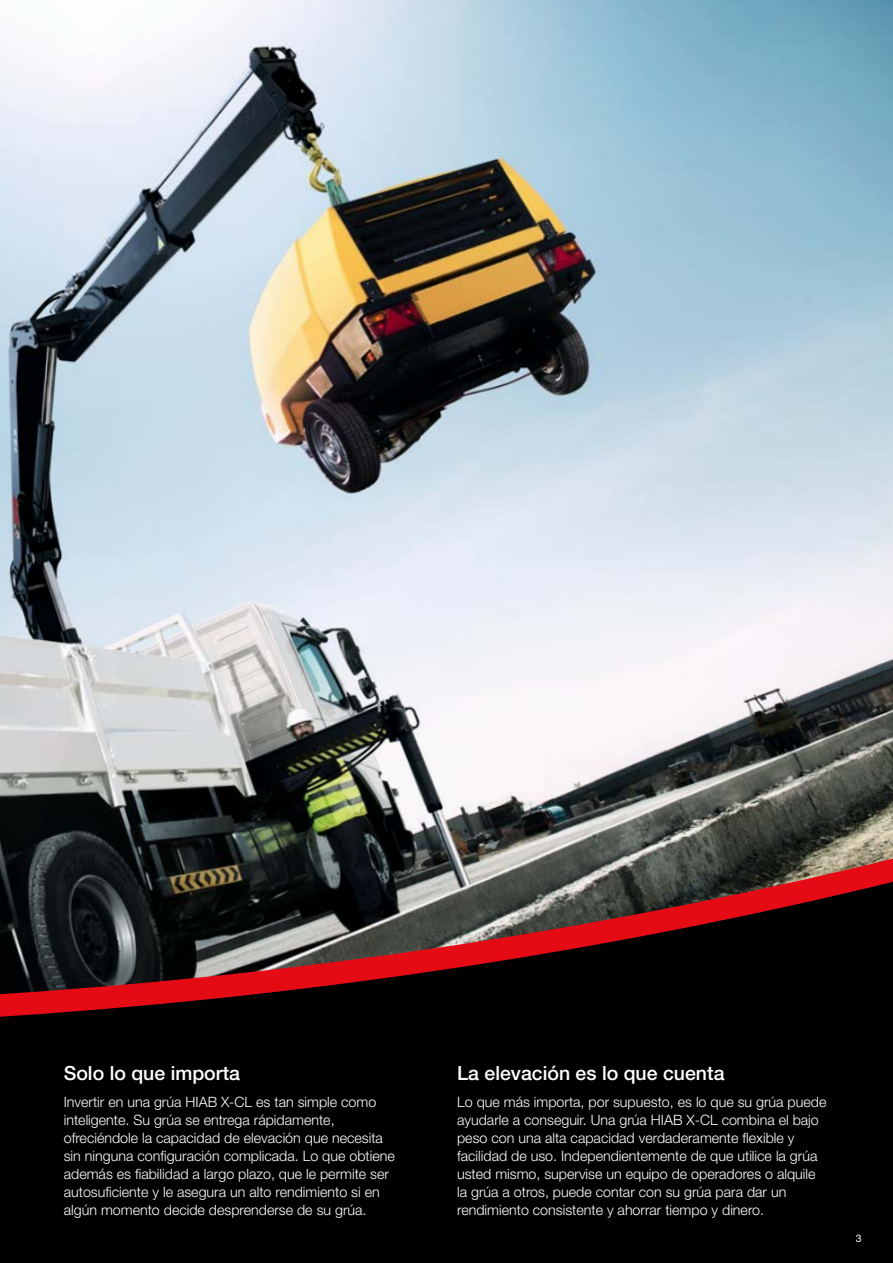
<style>
.page{position:relative;width:893px;height:1263px;background:#fff}
.page>*{position:absolute;margin:0;border:0;box-sizing:border-box;transform-origin:0 0}
.HIAB_subheads_gray_1{font:500 19.5px "Helvetica Neue LT Std";color:#fff}
.HIAB_text_HelvNeue_L{font:300 14.25px/18px "Helvetica Neue LT Std";color:#fff}
.t1{font:10.5px "Helvetica Neue LT Pro";color:#fff}
</style>
<div class="page">
<div style="left:0;top:1045px;width:893px;height:218px;background:#000"></div>
<img style="left:0;top:0;width:893px;height:826px">
<svg style="left:0;top:826px;width:893px;height:219px"></svg>
<p class="HIAB_subheads_gray_1" style="left:64px;top:1061px;width:178px">Solo lo que importa</p>
<p class="HIAB_text_HelvNeue_L" style="left:64px;top:1092px;width:333px">Invertir en una grúa HIAB X-CL es tan simple como inteligente. Su grúa se entrega rápidamente, ofreciéndole la capacidad de elevación que necesita sin ninguna configuración complicada. Lo que obtiene además es fiabilidad a largo plazo, que le permite ser autosuficiente y le asegura un alto rendimiento si en algún momento decide desprenderse de su grúa.</p>
<p class="HIAB_subheads_gray_1" style="left:457px;top:1061px;width:269px">La elevación es lo que cuenta</p>
<p class="HIAB_text_HelvNeue_L" style="left:457px;top:1092px;width:371px">Lo que más importa, por supuesto, es lo que su grúa puede ayudarle a conseguir. Una grúa HIAB X-CL combina el bajo peso con una alta capacidad verdaderamente flexible y facilidad de uso. Independientemente de que utilice la grúa usted mismo, supervise un equipo de operadores o alquile la grúa a otros, puede contar con su grúa para dar un rendimiento consistente y ahorrar tiempo y dinero.</p>
<p class="t1" style="left:856px;top:1232px;width:7px">3</p>
</div>
